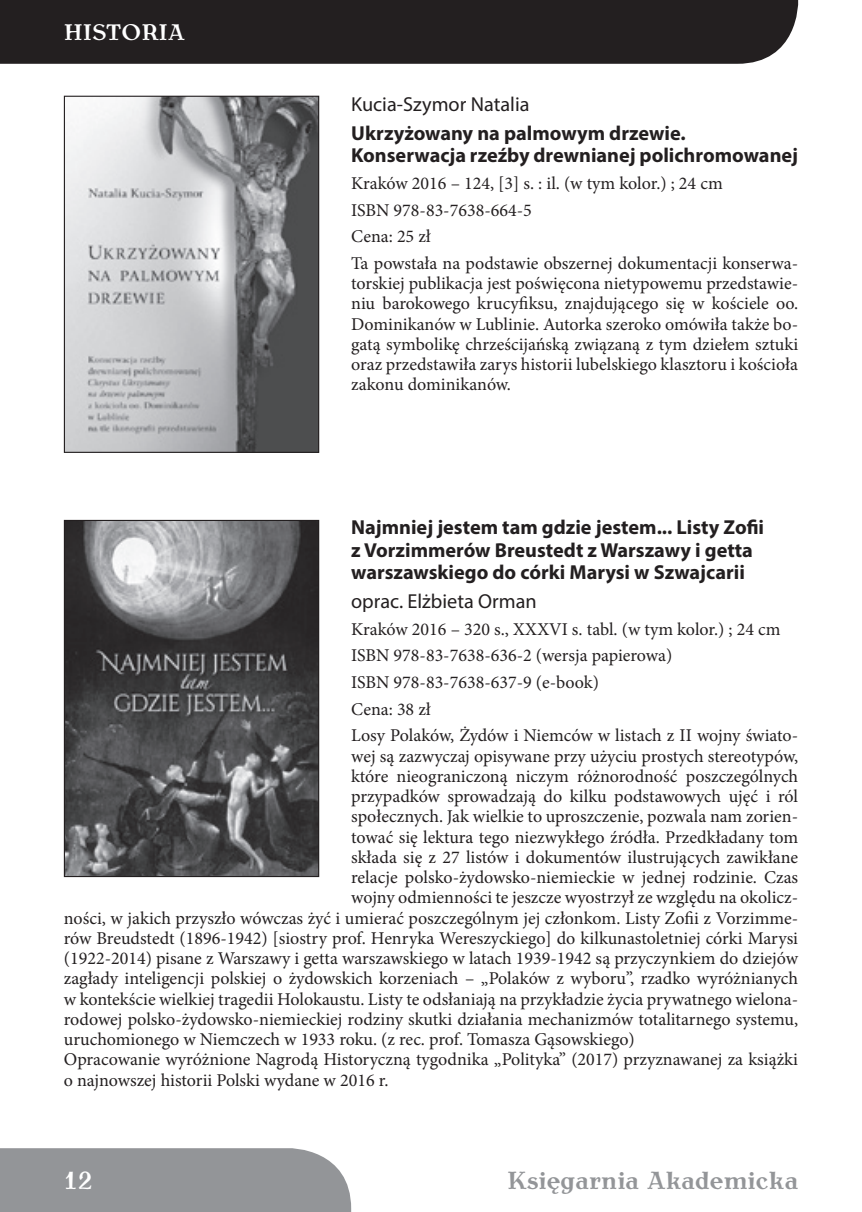
<style>
.page{position:relative;width:862px;height:1212px;background:#fff}
.page>*{position:absolute;margin:0;border:0;box-sizing:border-box;transform-origin:0 0}
.t1{font:700 24.75px "Antykwa Torunska";color:#939598}
.t2{font:700 24.75px "Antykwa Torunska";color:#fff}
.t3{font:700 22.5px "Antykwa Torunska";color:#fff}
.t4{font:700 20.25px/22.5px "Myriad Pro";color:#231f20}
.t5{font:20.25px "Myriad Pro";color:#231f20}
.t6{font:18px/26.6px "Minion Pro";color:#231f20}
</style>
<div class="page">
<div style="left:0;top:1148px;width:351px;height:64px;background:#939598"></div>
<div style="left:0;top:0;width:797px;height:64px;background:#231f20"></div>
<img style="left:66px;top:522px;width:251px;height:353px">
<div style="left:64px;top:520px;width:255px;height:357px;border:1px solid #231f20"></div>
<img style="left:66px;top:98px;width:251px;height:353px">
<div style="left:64px;top:96px;width:255px;height:357px;border:1px solid #231f20"></div>
<p class="t3" style="left:64px;top:16px;width:122px">HISTORIA</p>
<p class="t5" style="left:351px;top:92px;width:180px">Kucia-Szymor Natalia</p>
<p class="t4" style="left:351px;top:121px;width:448px">Ukrzyżowany na palmowym drzewie.<br>Konserwacja rzeźby drewnianej polichromowanej</p>
<p class="t6" style="left:351px;top:170px;width:448px">Kraków 2016 – 124, [3] s. : il. (w tym kolor.) ; 24 cm<br>ISBN 978-83-7638-664-5<br>Cena: 25 zł<br>Ta powstała na podstawie obszernej dokumentacji konserwa-</p>
<p class="t6" style="left:351px;top:273px;width:448px;line-height:20.2px;text-align:justify">torskiej publikacja jest poświęcona nietypowemu przedstawie&shy;niu barokowego krucyfiksu, znajdującego się w kościele oo.<br>Dominikanów w Lublinie. Autorka szeroko omówiła także bo&shy;gatą symbolikę chrześcijańską związaną z tym dziełem sztuki oraz przedstawiła zarys historii lubelskiego klasztoru i kościoła zakonu dominikanów.</p>
<p class="t4" style="left:351px;top:516px;width:414px">Najmniej jestem tam gdzie jestem... Listy Zofii z Vorzimmerów Breustedt z Warszawy i getta warszawskiego do córki Marysi w Szwajcarii</p>
<p class="t5" style="left:351px;top:589px;width:187px">oprac. Elżbieta Orman</p>
<p class="t6" style="left:351px;top:616px;width:448px">Kraków 2016 – 320 s., XXXVI s. tabl. (w tym kolor.) ; 24 cm ISBN 978-83-7638-636-2 (wersja papierowa)<br>ISBN 978-83-7638-637-9 (e-book)<br>Cena: 38 zł<br>Losy Polaków, Żydów i Niemców w listach z II wojny świato-</p>
<p class="t6" style="left:351px;top:743px;width:448px">wej są zazwyczaj opisywane przy użyciu prostych stereotypów,</p>
<p class="t6" style="left:351px;top:763px;width:448px">które nieograniczoną niczym różnorodność poszczególnych</p>
<p class="t6" style="left:351px;top:783px;width:448px">przypadków sprowadzają do kilku podstawowych ujęć i ról</p>
<p class="t6" style="left:351px;top:803px;width:448px">społecznych. Jak wielkie to uproszczenie, pozwala nam zorien-</p>
<p class="t6" style="left:351px;top:824px;width:448px">tować się lektura tego niezwykłego źródła. Przedkładany tom</p>
<p class="t6" style="left:351px;top:844px;width:448px">składa się z 27 listów i dokumentów ilustrujących zawikłane</p>
<p class="t6" style="left:351px;top:864px;width:448px">relacje polsko-żydowsko-niemieckie w jednej rodzinie. Czas</p>
<p class="t6" style="left:351px;top:884px;width:448px">wojny odmienności te jeszcze wyostrzył ze względu na okolicz-</p>
<p class="t6" style="left:64px;top:905px;width:735px">ności, w jakich przyszło wówczas żyć i umierać poszczególnym jej członkom. Listy Zofii z Vorzimme-</p>
<p class="t6" style="left:64px;top:925px;width:735px">rów Breudstedt (1896-1942) [siostry prof. Henryka Wereszyckiego] do kilkunastoletniej córki Marysi</p>
<p class="t6" style="left:64px;top:945px;width:735px">(1922-2014) pisane z Warszawy i getta warszawskiego w latach 1939-1942 są przyczynkiem do dziejów</p>
<p class="t6" style="left:64px;top:965px;width:735px">zagłady inteligencji polskiej o żydowskich korzeniach – „Polaków z wyboru”, rzadko wyróżnianych</p>
<p class="t6" style="left:64px;top:986px;width:735px">w kontekście wielkiej tragedii Holokaustu. Listy te odsłaniają na przykładzie życia prywatnego wielona-</p>
<p class="t6" style="left:64px;top:1006px;width:735px">rodowej polsko-żydowsko-niemieckiej rodziny skutki działania mechanizmów totalitarnego systemu,</p>
<p class="t6" style="left:64px;top:1026px;width:572px">uruchomionego w Niemczech w 1933 roku. (z rec. prof. Tomasza Gąsowskiego)</p>
<p class="t6" style="left:64px;top:1046px;width:735px">Opracowanie wyróżnione Nagrodą Historyczną tygodnika „Polityka” (2017) przyznawanej za książki</p>
<p class="t6" style="left:64px;top:1067px;width:326px">o najnowszej historii Polski wydane w 2016 r.</p>
<h1 class="t2" style="left:64px;top:1162px;width:30px">12</h1>
<h1 class="t1" style="left:507px;top:1162px;width:292px">Księgarnia Akademicka</h1>
</div>
